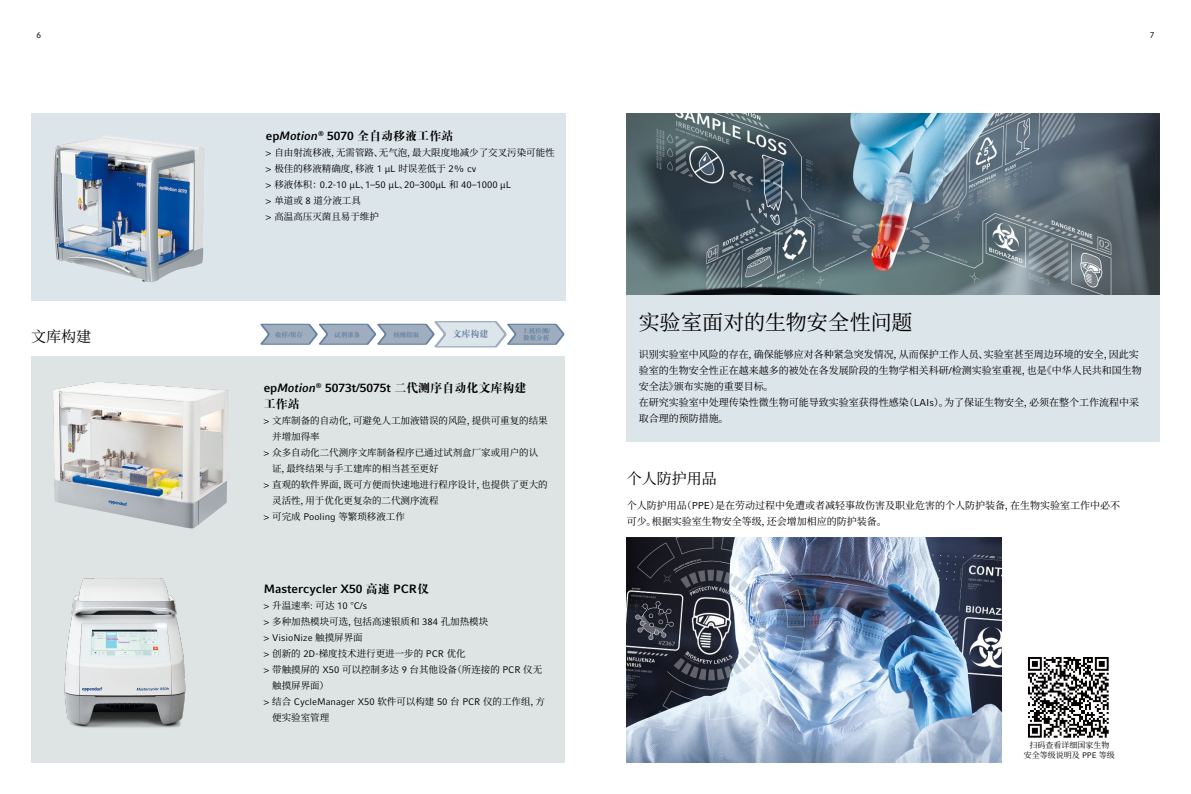
<style>
.page{position:relative;width:1191px;height:794px;background:#fff}
.page>*{position:absolute;margin:0;border:0;box-sizing:border-box;transform-origin:0 0}
.t1{font:21px "Source Han Serif CN";color:#000}
.t2{font:15px "Source Han Serif CN";color:#000}
.t3{font:700 12px "Compatil Factfor Eppendorf";color:#000}
.t4{font:12px "FZDBSJW GB1 0";color:#000}
.t5{font:10px/16px "Source Han Serif CN";color:#000}
.t6{font:9.5px/16px "Source Han Serif CN";color:#000}
.t7{font:9.5px "Compatil Factfor Eppendorf";color:#000}
.t8{font:9px "FZDBSJW GB1 0";color:#6381a1}
.t9{font:8.5px "Compatil Factfor Eppendorf";color:#000}
.t10{font:8px/9.6px "Source Han Serif CN";color:#000;text-align:center}
.t11{font:6.5px/7.8px "FZDBSJW GB1 0";color:#6381a1}
.s1{font-family:"Compatil Factfor Eppendorf";font-weight:700}
.s2{font-family:"Compatil Factfor Eppendorf";font-weight:700;font-style:italic}
.s3{font-family:"Compatil Factfor Eppendorf"}
.s4{font-family:"Source Han Serif CN"}
.s5{font-style:italic}
.s6{font-family:"FZDBSJW GB1 0";font-weight:400}
</style>
<div class="page">
<div style="left:31px;top:113px;width:535px;height:187px;background:#dce5ea"></div>
<img style="left:53px;top:136px;width:152px;height:146px">
<div style="left:31px;top:575px;width:533px;height:188px;background:#dde4e3"></div>
<div style="left:31px;top:356px;width:533px;height:224px;background:#dde4e3"></div>
<img style="left:53px;top:382px;width:175px;height:146px">
<img style="left:64px;top:578px;width:122px;height:150px">
<img style="left:626px;top:538px;width:375px;height:225px">
<div style="left:626px;top:292px;width:533px;height:149px;background:#dce5ea"></div>
<img style="left:626px;top:113px;width:533px;height:181px">
<img style="left:1028px;top:657px;width:81px;height:81px">
<svg style="left:260px;top:321px;width:304px;height:26px"></svg>
<p class="t9" style="left:36px;top:30px;width:6px">6</p>
<p class="t9" style="left:1149px;top:30px;width:6px">7</p>
<h2 class="t2" style="left:31px;top:328px;width:61px">文库构建</h2>
<p class="t4" style="left:266px;top:130px;width:189px"><span class="s1">ep</span><span class="s2">Motion</span><sup>®</sup> <span class="s1">5070</span> 全自动移液工作站</p>
<p class="t6" style="left:266px;top:145px;width:290px"><span class="s3">&gt;</span> 自由射流移液，无需管路、无气泡，最大限度地减少了交叉污染可能性<span class="s3">&gt;</span> 极佳的移液精确度，移液 <span class="s3">1 µL</span> 时误差低于 <span class="s3">2% cv</span></p>
<p class="t7" style="left:266px;top:179px;width:247px">&gt; <span class="s4">移液体积：</span>0.2-10 µL<span class="s4">、</span>1–50 µL<span class="s4">、</span>20–300µL <span class="s4">和</span> 40–1000 µL</p>
<p class="t6" style="left:266px;top:193px;width:115px"><span class="s3">&gt;</span> 单道或 <span class="s3">8</span> 道分液工具<br><span class="s3">&gt;</span> 高温高压灭菌且易于维护</p>
<p class="t11" style="left:275px;top:330px;width:29px">收样<span class="s1">/</span>保存</p>
<p class="t11" style="left:334px;top:330px;width:27px">试剂准备</p>
<p class="t11" style="left:393px;top:330px;width:27px">核酸提取</p>
<p class="t8" style="left:452px;top:329px;width:37px">文库构建</p>
<p class="t11" style="left:522px;top:327px;width:29px">上机检测<span class="s1">/</span>数据分析</p>
<p class="t3" style="left:264px;top:380px;width:264px">ep<span class="s5">Motion</span><sup>®</sup> 5073t/5075t <span class="s6">二代测序自动化文库构建</span></p>
<p class="t4" style="left:264px;top:397px;width:37px">工作站</p>
<p class="t6" style="left:264px;top:412px;width:286px"><span class="s3">&gt;</span> 文库制备的自动化，可避免人工加液错误的风险，提供可重复的结果</p>
<p class="t6" style="left:272px;top:428px;width:49px">并增加得率</p>
<p class="t6" style="left:264px;top:444px;width:276px"><span class="s3">&gt;</span> 众多自动化二代测序文库制备程序已通过试剂盒厂家或用户的认</p>
<p class="t6" style="left:272px;top:460px;width:168px">证，最终结果与手工建库的相当甚至更好</p>
<p class="t6" style="left:264px;top:476px;width:286px"><span class="s3">&gt;</span> 直观的软件界面，既可方便而快速地进行程序设计，也提供了更大的</p>
<p class="t6" style="left:272px;top:492px;width:168px">灵活性，用于优化更复杂的二代测序流程</p>
<p class="t6" style="left:264px;top:508px;width:143px"><span class="s3">&gt;</span> 可完成 <span class="s3">Pooling</span> 等繁琐移液工作</p>
<p class="t3" style="left:264px;top:582px;width:167px">Mastercycler X50 <span class="s6">高速</span> PCR<span class="s6">仪</span></p>
<p class="t7" style="left:264px;top:600px;width:105px">&gt; <span class="s4">升温速率</span>: <span class="s4">可达</span> 10 <span class="s4">°</span>C/s</p>
<p class="t6" style="left:264px;top:614px;width:226px"><span class="s3">&gt;</span> 多种加热模块可选，包括高速银质和 <span class="s3">384</span> 孔加热模块</p>
<p class="t7" style="left:264px;top:632px;width:101px">&gt; VisioNize <span class="s4">触摸屏界面</span></p>
<p class="t6" style="left:264px;top:646px;width:203px"><span class="s3">&gt;</span> 创新的 <span class="s3">2D-</span>梯度技术进行更进一步的 <span class="s3">PCR</span> 优化</p>
<p class="t6" style="left:264px;top:662px;width:280px"><span class="s3">&gt;</span> 带触摸屏的 <span class="s3">X50</span> 可以控制多达 <span class="s3">9</span> 台其他设备（所连接的 <span class="s3">PCR</span> 仪无</p>
<p class="t6" style="left:272px;top:678px;width:58px">触摸屏界面）</p>
<p class="t7" style="left:264px;top:696px;width:283px">&gt; <span class="s4">结合</span> CycleManager X50 <span class="s4">软件可以构建</span> 50 <span class="s4">台</span> PCR <span class="s4">仪的工作组，方</span></p>
<p class="t6" style="left:272px;top:710px;width:58px">便实验室管理</p>
<h1 class="t1" style="left:638px;top:310px;width:275px">实验室面对的生物安全性问题</h1>
<p class="t5" style="left:638px;top:347px;width:505px">识别实验室中风险的存在，确保能够应对各种紧急突发情况，从而保护工作人员、实验室甚至周边环境的安全，因此实验室的生物安全性正在越来越多的被处在各发展阶段的生物学相关科研<span class="s3">/</span>检测实验室重视，也是《中华人民共和国生物安全法》颁布实施的重要目标。<br>在研究实验室中处理传染性微生物可能导致实验室获得性感染（<span class="s3">LAIs</span>）。为了保证生物安全，必须在整个工作流程中采取合理的预防措施。</p>
<h2 class="t2" style="left:626px;top:470px;width:91px">个人防护用品</h2>
<p class="t5" style="left:626px;top:498px;width:495px">个人防护用品（<span class="s3">PPE</span>）是在劳动过程中免遭或者减轻事故伤害及职业危害的个人防护装备，在生物实验室工作中必不可少。根据实验室生物安全等级，还会增加相应的防护装备。</p>
<p class="t10" style="left:1023px;top:740px;width:93px">扫码查看详细国家生物<br>安全等级说明及 <span class="s3">PPE</span> 等级</p>
</div>
